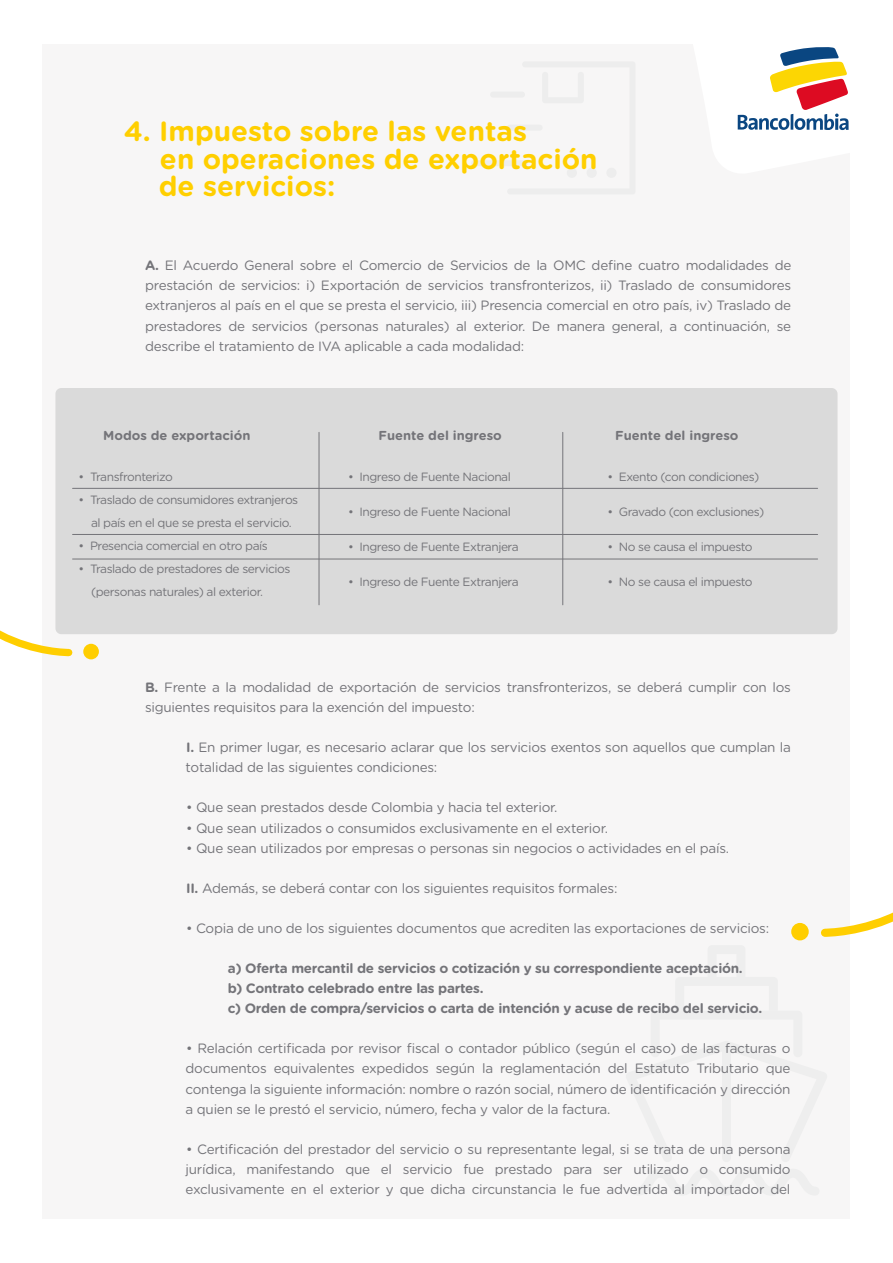
<style>
.page{position:relative;width:893px;height:1263px;background:#fff}
.page>*{position:absolute;margin:0;border:0;box-sizing:border-box;transform-origin:0 0}
.t1{font:700 27.75px/27.8px "Gotham Rounded";color:#ffcf00}
.t2{font:13.5px/20.1px "Gotham Rounded";letter-spacing:-.02em;color:#747479;text-align:justify}
.t3{font:700 13.5px/20.1px "Gotham Rounded";letter-spacing:-.02em;color:#747479}
.t4{font:700 12.9px "Gotham Rounded";color:#747479}
.t5{font:12px/23.1px "Gotham Rounded";letter-spacing:-.04em;color:#747479;text-align:center}
.s1{font-weight:700}
</style>
<div class="page">
<div style="left:43px;top:44px;width:807px;height:1174px;background:#f7f6f6"></div>
<div style="left:471px;top:160px;width:57px;height:6px;background:#ededed;border-radius:3px"></div>
<div style="left:490px;top:92px;width:35px;height:6px;background:#ededed;border-radius:3px"></div>
<div style="left:587px;top:168px;width:10px;height:10px;background:#ededed;border-radius:50%"></div>
<div style="left:606px;top:168px;width:10px;height:10px;background:#ededed;border-radius:50%"></div>
<div style="left:567px;top:168px;width:10px;height:10px;background:#ededed;border-radius:50%"></div>
<svg style="left:0;top:630px;width:73px;height:27px"></svg>
<div style="left:83px;top:644px;width:16px;height:15px;background:#ffce00;border-radius:50%"></div>
<svg style="left:737px;top:47px;width:112px;height:83px"></svg>
<svg style="left:791px;top:912px;width:102px;height:29px"></svg>
<div style="left:55px;top:388px;width:782px;height:246px;background:#dadada;border-radius:6px"></div>
<hr style="left:319px;top:432px;width:1px;height:173px;background:#747479">
<hr style="left:562px;top:432px;width:1px;height:173px;background:#747479">
<hr style="left:73px;top:488px;width:745px;height:1px;background:#747479">
<hr style="left:73px;top:534px;width:745px;height:1px;background:#747479">
<hr style="left:73px;top:559px;width:745px;height:1px;background:#747479">
<h1 class="t1" style="left:159px;top:116px;width:440px;text-indent:-35px">4. Impuesto sobre las ventas<br>en operaciones de exportación de servicios:</h1>
<p class="t2" style="left:145px;top:255px;width:648px"><span class="s1">A.</span> El Acuerdo General sobre el Comercio de Servicios de la OMC define cuatro modalidades de prestación de servicios: i) Exportación de servicios transfronterizos, ii) Traslado de consumidores extranjeros al país en el que se presta el servicio, iii) Presencia comercial en otro país, iv) Traslado de prestadores de servicios (personas naturales) al exterior. De manera general, a continuación, se describe el tratamiento de IVA aplicable a cada modalidad:</p>
<p class="t4" style="left:103px;top:426px;width:149px">Modos de exportación</p>
<p class="t5" style="left:79px;top:464px;width:96px">• Transfronterizo</p>
<p class="t5" style="left:79px;top:487px;width:221px">• Traslado de consumidores extranjeros al país en el que se presta el servicio.</p>
<p class="t5" style="left:79px;top:533px;width:191px">• Presencia comercial en otro país</p>
<p class="t5" style="left:91px;top:557px;width:201px;text-align:left;text-indent:-13px">• Traslado de prestadores de servicios (personas naturales) al exterior.</p>
<p class="t4" style="left:379px;top:426px;width:125px">Fuente del ingreso</p>
<p class="t4" style="left:615px;top:426px;width:125px">Fuente del ingreso</p>
<p class="t5" style="left:348px;top:464px;width:164px">• Ingreso de Fuente Nacional</p>
<p class="t5" style="left:348px;top:499px;width:164px">• Ingreso de Fuente Nacional</p>
<p class="t5" style="left:348px;top:534px;width:172px">• Ingreso de Fuente Extranjera</p>
<p class="t5" style="left:348px;top:569px;width:172px">• Ingreso de Fuente Extranjera</p>
<p class="t5" style="left:607px;top:464px;width:153px">• Exento (con condiciones)</p>
<p class="t5" style="left:607px;top:499px;width:158px">• Gravado (con exclusiones)</p>
<p class="t5" style="left:607px;top:534px;width:147px">• No se causa el impuesto</p>
<p class="t5" style="left:607px;top:569px;width:147px">• No se causa el impuesto</p>
<p class="t2" style="left:145px;top:676px;width:647px"><span class="s1">B.</span> Frente a la modalidad de exportación de servicios transfronterizos, se deberá cumplir con los siguientes requisitos para la exención del impuesto:</p>
<p class="t2" style="left:186px;top:737px;width:607px"><span class="s1">I.</span> En primer lugar, es necesario aclarar que los servicios exentos son aquellos que cumplan la totalidad de las siguientes condiciones:</p>
<p class="t2" style="left:186px;top:797px;width:373px">• Que sean prestados desde Colombia y hacia tel exterior.</p>
<p class="t2" style="left:186px;top:817px;width:423px">• Que sean utilizados o consumidos exclusivamente en el exterior.</p>
<p class="t2" style="left:186px;top:837px;width:544px">• Que sean utilizados por empresas o personas sin negocios o actividades en el país.</p>
<p class="t2" style="left:186px;top:877px;width:433px"><span class="s1">II.</span> Además, se deberá contar con los siguientes requisitos formales:</p>
<p class="t2" style="left:186px;top:917px;width:585px">• Copia de uno de los siguientes documentos que acrediten las exportaciones de servicios:</p>
<p class="t3" style="left:228px;top:958px;width:536px">a) Oferta mercantil de servicios o cotización y su correspondiente aceptación.<br>b) Contrato celebrado entre las partes.<br>c) Orden de compra/servicios o carta de intención y acuse de recibo del servicio.</p>
<p class="t2" style="left:186px;top:1038px;width:606px">• Relación certificada por revisor fiscal o contador público (según el caso) de las facturas o documentos equivalentes expedidos según la reglamentación del Estatuto Tributario que contenga la siguiente información: nombre o razón social, número de identificación y dirección a quien se le prestó el servicio, número, fecha y valor de la factura.</p>
<p class="t2" style="left:186px;top:1138px;width:606px">• Certificación del prestador del servicio o su representante legal, si se trata de una persona jurídica, manifestando que el servicio fue prestado para ser utilizado o consumido exclusivamente en el exterior y que dicha circunstancia le fue advertida al importador del</p>
</div>
